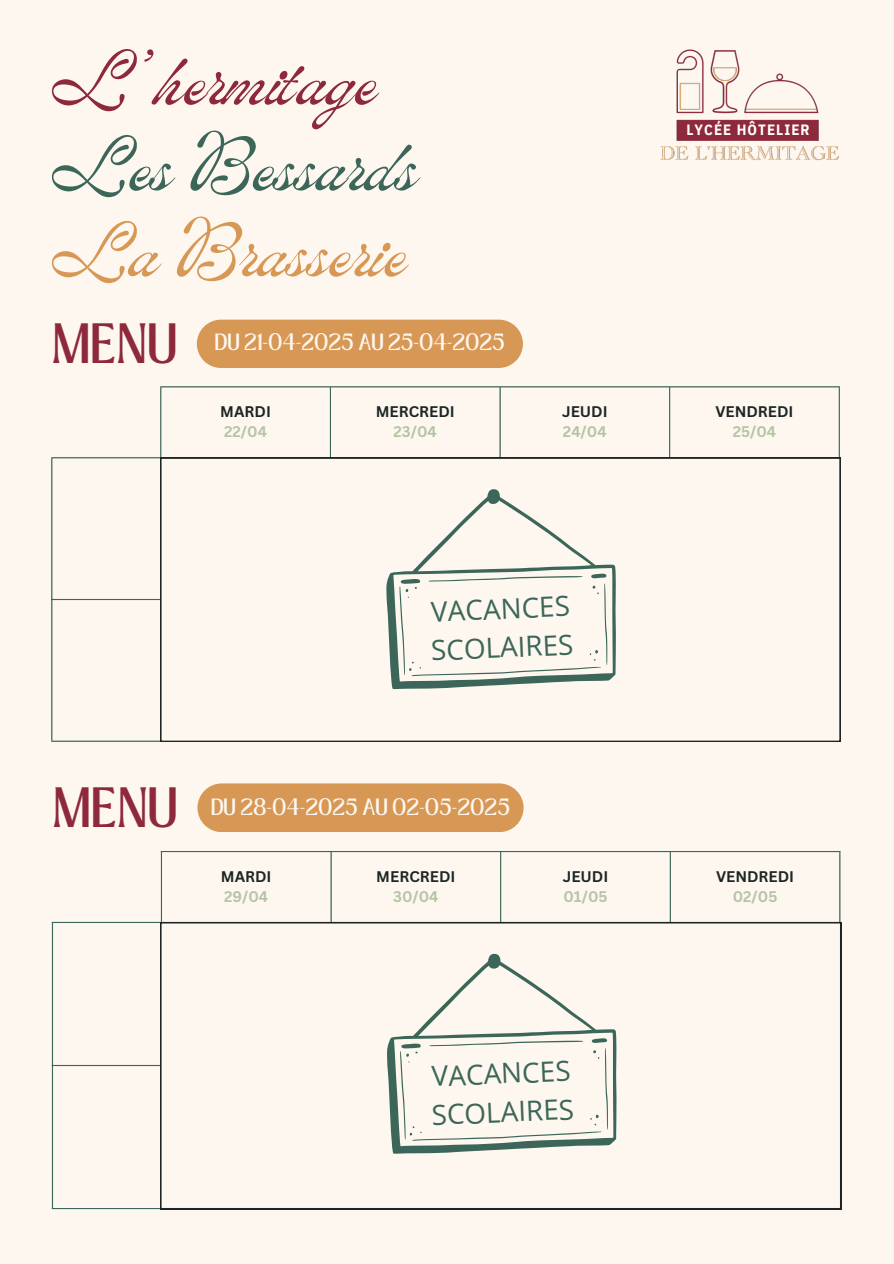
<style>
.page{position:relative;width:894px;height:1264px;background:#fff}
.page>*{position:absolute;margin:0;border:0;box-sizing:border-box;transform-origin:0 0}
.t1{font:75px "ED Lavonia";color:#8e293c}
.t2{font:75px "ED Lavonia";color:#3c6659}
.t3{font:75px "ED Lavonia";color:#d89855}
.t4{font:43.5px "Loubag";color:#8e293c}
.t5{font:27.9px/38.5px "Open Sans";color:#3c6659}
.t6{font:18px "Loubag";color:#fdf7f0}
.t7{font:700 15px "Canva Sans";color:#1d2625}
.t8{font:700 15px "Canva Sans";color:#b5c5a4}
.t9{font:700 14.85px "IBM Plex Sans Cond";letter-spacing:.07em;color:#fff}
</style>
<div class="page">
<div style="left:0;top:0;width:893px;height:1263px;background:#fdf7f0"></div>
<div style="left:197px;top:319px;width:326px;height:49px;background:#d89855;border-radius:24px"></div>
<img style="left:676px;top:49px;width:143px;height:92px">
<img style="left:660px;top:146px;width:179px;height:15px">
<div style="left:197px;top:783px;width:326px;height:49px;background:#d89855;border-radius:24px"></div>
<hr style="left:51px;top:458px;width:1px;height:282px;background:#3c6659">
<hr style="left:160px;top:387px;width:1px;height:353px;background:#3c6659">
<hr style="left:330px;top:387px;width:1px;height:353px;background:#3c6659">
<hr style="left:499px;top:387px;width:1px;height:353px;background:#3c6659">
<hr style="left:669px;top:387px;width:1px;height:353px;background:#3c6659">
<hr style="left:838px;top:387px;width:1px;height:353px;background:#3c6659">
<hr style="left:160px;top:386px;width:679px;height:1px;background:#3c6659">
<hr style="left:51px;top:457px;width:788px;height:1px;background:#3c6659">
<hr style="left:51px;top:599px;width:788px;height:1px;background:#3c6659">
<hr style="left:51px;top:740px;width:788px;height:1px;background:#3c6659">
<svg style="left:160px;top:458px;width:680px;height:283px"></svg>
<svg style="left:386px;top:489px;width:229px;height:200px"></svg>
<svg style="left:399px;top:573px;width:208px;height:103px"></svg>
<hr style="left:52px;top:923px;width:1px;height:284px;background:#3c6659">
<hr style="left:161px;top:852px;width:1px;height:355px;background:#3c6659">
<hr style="left:330px;top:852px;width:1px;height:355px;background:#3c6659">
<hr style="left:500px;top:852px;width:1px;height:355px;background:#3c6659">
<hr style="left:669px;top:852px;width:1px;height:355px;background:#3c6659">
<hr style="left:839px;top:852px;width:1px;height:355px;background:#3c6659">
<hr style="left:161px;top:851px;width:679px;height:1px;background:#3c6659">
<hr style="left:52px;top:921px;width:788px;height:2px;background:#3c6659">
<hr style="left:52px;top:1064px;width:788px;height:2px;background:#3c6659">
<hr style="left:52px;top:1207px;width:788px;height:2px;background:#3c6659">
<svg style="left:160px;top:922px;width:680px;height:287px"></svg>
<svg style="left:387px;top:953px;width:229px;height:200px"></svg>
<svg style="left:400px;top:1038px;width:208px;height:102px"></svg>
<p class="t1" style="left:52px;top:44px;width:327px">L’hermitage</p>
<p class="t2" style="left:52px;top:130px;width:367px">Les Bessards</p>
<p class="t3" style="left:52px;top:216px;width:356px">La Brasserie</p>
<p class="t4" style="left:51px;top:308px;width:127px">MENU</p>
<h1 class="t6" style="left:215px;top:327px;width:291px">DU 21-04-2025 AU 25-04-2025</h1>
<p class="t7" style="left:220px;top:401px;width:52px">MARDI</p>
<h2 class="t8" style="left:224px;top:421px;width:44px">22/04</h2>
<h4 class="t7" style="left:375px;top:401px;width:81px">MERCREDI</h4>
<p class="t8" style="left:393px;top:421px;width:45px">23/04</p>
<p class="t7" style="left:562px;top:401px;width:47px">JEUDI</p>
<p class="t8" style="left:563px;top:421px;width:45px">24/04</p>
<p class="t5" style="left:429px;top:591px;width:144px;rotate:-2deg">VACANCES<br>SCOLAIRES</p>
<p class="t4" style="left:52px;top:772px;width:127px">MENU</p>
<h1 class="t6" style="left:211px;top:792px;width:300px">DU 28-04-2025 AU 02-05-2025</h1>
<h3 class="t7" style="left:221px;top:865px;width:52px">MARDI</h3>
<h4 class="t8" style="left:224px;top:885px;width:46px">29/04</h4>
<h2 class="t7" style="left:376px;top:865px;width:81px">MERCREDI</h2>
<p class="t8" style="left:393px;top:885px;width:47px">30/04</p>
<p class="t7" style="left:562px;top:865px;width:47px">JEUDI</p>
<p class="t8" style="left:563px;top:885px;width:46px">01/05</p>
<p class="t5" style="left:429px;top:1055px;width:144px;rotate:-2deg">VACANCES<br>SCOLAIRES</p>
<h1 class="t9" style="left:686px;top:120px;width:125px">LYCÉE HÔTELIER</h1>
<p class="t7" style="left:715px;top:401px;width:80px">VENDREDI</p>
<p class="t8" style="left:732px;top:421px;width:45px">25/04</p>
<p class="t7" style="left:715px;top:865px;width:80px">VENDREDI</p>
<p class="t8" style="left:732px;top:885px;width:46px">02/05</p>
</div>
